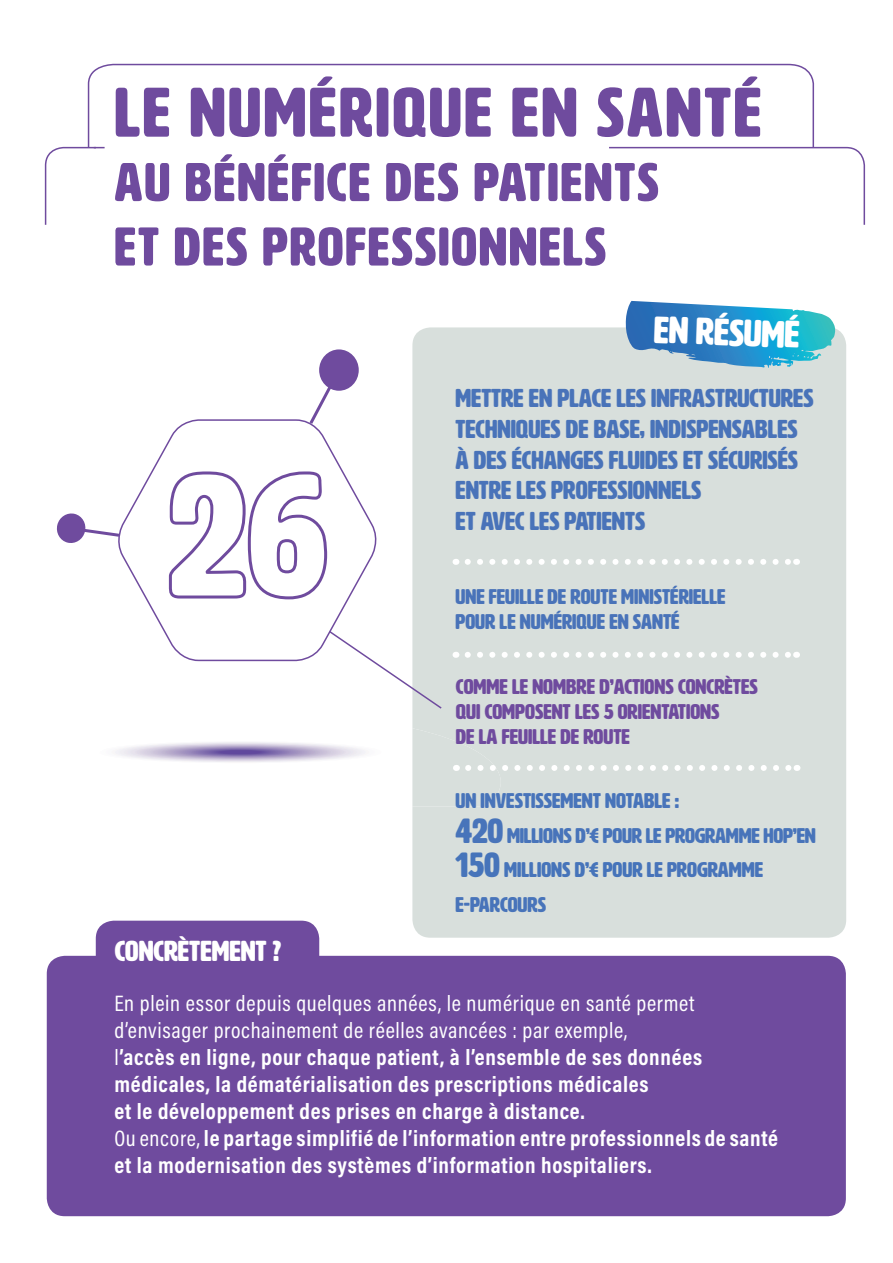
<style>
.page{position:relative;width:893px;height:1263px;background:#fff}
.page>*{position:absolute;margin:0;border:0;box-sizing:border-box;transform-origin:0 0}
.t1{font:69px "HWT Artz";letter-spacing:.04em;color:#6f4b9e}
.t2{font:53.7px/64.5px "HWT Artz";letter-spacing:.04em;color:#6f4b9e}
.t3{font:37.5px "HWT Artz";color:#fff}
.t4{font:28.5px "HWT Artz";color:#fff}
.t5{font:25.5px/30.6px "HWT Artz";color:#4973b9}
.t6{font:700 22.5px/27px "Acumin Pro Cond";letter-spacing:.03em;color:#fff}
.t7{font:21px/34.5px "HWT Artz";color:#4874ba}
.t8{font:21px/25.2px "HWT Artz";color:#6f4b9e}
.t9{font:21px/25.2px "HWT Artz";color:#4973b9}
.s1{font-size:34.5px}
.s2{font-size:34.5px;color:#4674ba}
.s3{color:#4674ba}
.s4{font-weight:400}
</style>
<div class="page">
<div style="left:47px;top:956px;width:799px;height:260px;background:#6f4b9e;border-radius:18px"></div>
<div style="left:96px;top:921px;width:223px;height:58px;background:#6f4b9e;border-radius:18px"></div>
<svg style="left:118px;top:419px;width:259px;height:243px"></svg>
<div style="left:319px;top:349px;width:40px;height:42px;background:#6f4b9e;border-radius:50%"></div>
<div style="left:412px;top:327px;width:434px;height:611px;background:#d8dfdc"></div>
<svg style="left:468px;top:559px;width:322px;height:6px"></svg>
<svg style="left:468px;top:652px;width:322px;height:6px"></svg>
<svg style="left:625px;top:301px;width:210px;height:67px;background:#53a5ce"></svg>
<svg style="left:115px;top:716px;width:675px;height:90px"></svg>
<svg style="left:56px;top:512px;width:66px;height:32px"></svg>
<svg style="left:307px;top:372px;width:33px;height:55px"></svg>
<svg style="left:87px;top:63px;width:728px;height:83px"></svg>
<svg style="left:609px;top:146px;width:257px;height:79px"></svg>
<svg style="left:44px;top:146px;width:61px;height:79px"></svg>
<svg style="left:167px;top:469px;width:162px;height:132px"></svg>
<svg style="left:327px;top:629px;width:116px;height:81px"></svg>
<h1 class="t1" style="left:114px;top:76px;width:648px">LE NUMÉRIQUE EN SANTÉ</h1>
<h2 class="t2" style="left:114px;top:151px;width:546px">AU BÉNÉFICE DES PATIENTS<br>ET DES PROFESSIONNELS</h2>
<h3 class="t3" style="left:655px;top:310px;width:147px;rotate:2deg">EN RÉSUMÉ</h3>
<p class="t5" style="left:455px;top:383px;width:359px">METTRE EN PLACE LES INFRASTRUCTURES<br>TECHNIQUES DE BASE, INDISPENSABLES<br>À DES ÉCHANGES FLUIDES ET SÉCURISÉS<br>ENTRE LES PROFESSIONNELS<br>ET AVEC LES PATIENTS</p>
<p class="t9" style="left:455px;top:584px;width:271px">UNE FEUILLE DE ROUTE MINISTÉRIELLE<br>POUR LE NUMÉRIQUE EN SANTÉ</p>
<p class="t8" style="left:456px;top:674px;width:303px">COMME LE NOMBRE D’ACTIONS CONCRÈTES<br>QUI COMPOSENT LES 5 ORIENTATIONS<br>DE LA FEUILLE DE ROUTE</p>
<p class="t4" style="left:115px;top:935px;width:168px">CONCRÈTEMENT ?</p>
<p class="t7" style="left:455px;top:784px;width:362px">UN INVESTISSEMENT NOTABLE :<br><span class="s1">420</span> MILLIONS D’€ POUR LE PROGRAMME HOP’EN<br><span class="s2">150</span> <span class="s3">MILLIONS D’€ POUR</span> LE PROGRAMME<br>E-PARCOURS</p>
<p class="t6" style="left:114px;top:989px;width:665px"><span class="s4">En plein essor depuis quelques années, le numérique en santé permet d’envisager prochainement de réelles avancées : par exemple,<br>l</span>’accès en ligne, pour chaque patient, à l’ensemble de ses données médicales, la dématérialisation des prescriptions médicales<br>et le développement des prises en charge à distance.<br><span class="s4">Ou encore,</span> le partage simplifié de l’information entre professionnels de santé et la modernisation des systèmes d’information hospitaliers.</p>
</div>
